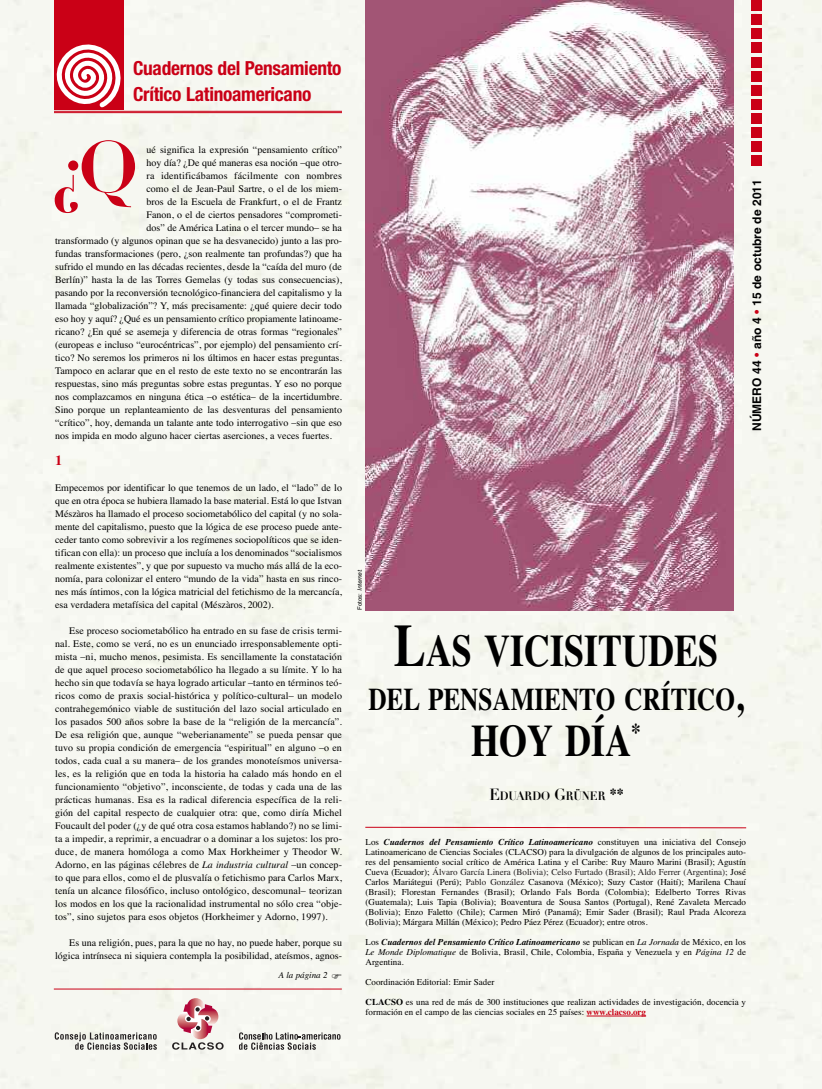
<style>
.page{position:relative;width:822px;height:1089px;background:#f6f7f1}
.page>*{position:absolute;margin:0;border:0;box-sizing:border-box;transform-origin:0 0}
.t1{font:700 71.3px "Didot";color:#ca0016}
.t2{font:700 45px "Times";color:#000;scale:.8 1}
.t3{font:700 31.5px "Times";color:#000;scale:.8 1}
.t4{font:700 condensed 19.4px/25.9px "Helvetica Neue";letter-spacing:-.015em;color:#ca0016}
.t5{font:700 14px "Times";color:#ca0016}
.t6{font:700 12px "Helvetica";color:#000}
.t7{font:700 12px "Didot";color:#000;scale:.9 1}
.t8{font:10px/13px "Times";color:#000;text-align:justify}
.t9{font:10px "Times";letter-spacing:.02em;color:#000}
.t10{font:9px/10px "Times";color:#000;text-align:justify}
.t11{font:italic 9px "Times";color:#000}
.t12{font:italic 6px "Helvetica";color:#000}
.s1{font-style:italic}
.s2{font-style:normal}
.s3{color:#ca0016}
.s4{font-size:60px}
.s5{font-size:42px}
.s6{font-size:16px}
.s7{font-weight:700;font-style:italic}
.s8{color:#231f20}
.s9{font-weight:700}
.s10{font-weight:700;color:#ca0016}
</style>
<div class="page">
<img style="left:366px;top:0;width:368px;height:610px">
<hr style="left:54px;top:111px;width:288px;height:1px;background:#ca0016">
<hr style="left:54px;top:112px;width:288px;height:1px;background:#ca0016">
<div style="left:54px;top:0;width:69px;height:110px;background:#ca0016"></div>
<svg style="left:54px;top:36px;width:72px;height:76px"></svg>
<hr style="left:54px;top:989px;width:288px;height:1px;background:#ca0016">
<svg style="left:55px;top:1032px;width:102px;height:18px"></svg>
<svg style="left:239px;top:1032px;width:102px;height:18px"></svg>
<svg style="left:172px;top:998px;width:52px;height:52px"></svg>
<div style="left:751px;top:57px;width:10px;height:10px;background:#ca0016"></div>
<div style="left:751px;top:71px;width:10px;height:10px;background:#ca0016"></div>
<div style="left:751px;top:85px;width:10px;height:10px;background:#ca0016"></div>
<div style="left:751px;top:99px;width:10px;height:10px;background:#ca0016"></div>
<div style="left:751px;top:113px;width:10px;height:11px;background:#ca0016"></div>
<div style="left:751px;top:128px;width:10px;height:10px;background:#ca0016"></div>
<div style="left:751px;top:142px;width:10px;height:10px;background:#ca0016"></div>
<div style="left:751px;top:156px;width:10px;height:10px;background:#ca0016"></div>
<div style="left:751px;top:0;width:10px;height:11px;background:#ca0016"></div>
<div style="left:751px;top:15px;width:10px;height:10px;background:#ca0016"></div>
<div style="left:751px;top:29px;width:10px;height:10px;background:#ca0016"></div>
<div style="left:751px;top:43px;width:10px;height:10px;background:#ca0016"></div>
<hr style="left:587px;top:1016px;width:59px;height:1px;background:#ca0016">
<svg style="left:364px;top:826px;width:383px;height:3px"></svg>
<svg style="left:332px;top:974px;width:9px;height:5px"></svg>
<h3 class="t4" style="left:133px;top:55px;width:210px">Cuadernos del Pensamiento<br>Crítico Latinoamericano</h3>
<h1 class="t1" style="left:51px;top:123px;width:89px">¿Q</h1>
<p class="t8" style="left:146px;top:143px;width:197px">ué significa la expresión “pensamiento crítico”</p>
<p class="t8" style="left:146px;top:156px;width:197px">hoy día? ¿De qué maneras esa noción –que otro-</p>
<p class="t9" style="left:146px;top:170px;width:197px">ra identificábamos fácilmente con nombres</p>
<p class="t8" style="left:146px;top:182px;width:197px">como el de Jean-Paul Sartre, o el de los miem-</p>
<p class="t8" style="left:146px;top:195px;width:197px">bros de la Escuela de Frankfurt, o el de Frantz</p>
<p class="t8" style="left:146px;top:208px;width:197px">Fanon, o el de ciertos pensadores “comprometi-</p>
<p class="t8" style="left:146px;top:221px;width:197px">dos” de América Latina o el tercer mundo– se ha</p>
<p class="t8" style="left:55px;top:234px;width:288px">transformado (y algunos opinan que se ha desvanecido) junto a las pro-</p>
<p class="t8" style="left:55px;top:247px;width:288px">fundas transformaciones (pero, ¿son realmente tan profundas?) que ha</p>
<p class="t8" style="left:55px;top:260px;width:288px">sufrido el mundo en las décadas recientes, desde la “caída del muro (de</p>
<p class="t8" style="left:55px;top:273px;width:288px">Berlín)” hasta la de las Torres Gemelas (y todas sus consecuencias),</p>
<p class="t8" style="left:55px;top:286px;width:288px">pasando por la reconversión tecnológico-financiera del capitalismo y la</p>
<p class="t8" style="left:55px;top:299px;width:288px">llamada “globalización”? Y, más precisamente: ¿qué quiere decir todo</p>
<p class="t8" style="left:55px;top:312px;width:288px">eso hoy y aquí? ¿Qué es un pensamiento crítico propiamente latinoame-</p>
<p class="t8" style="left:55px;top:325px;width:288px">ricano? ¿En qué se asemeja y diferencia de otras formas “regionales”</p>
<p class="t8" style="left:55px;top:338px;width:288px">(europeas e incluso “eurocéntricas”, por ejemplo) del pensamiento crí-</p>
<p class="t8" style="left:55px;top:351px;width:288px">tico? No seremos los primeros ni los últimos en hacer estas preguntas.</p>
<p class="t8" style="left:55px;top:364px;width:288px">Tampoco en aclarar que en el resto de este texto no se encontrarán las</p>
<p class="t8" style="left:55px;top:377px;width:288px">respuestas, sino más preguntas sobre estas preguntas. Y eso no porque</p>
<p class="t8" style="left:55px;top:390px;width:288px">nos complazcamos en ninguna ética –o estética– de la incertidumbre.</p>
<p class="t8" style="left:55px;top:403px;width:288px">Sino porque un replanteamiento de las desventuras del pensamiento</p>
<p class="t8" style="left:55px;top:416px;width:288px">“crítico”, hoy, demanda un talante ante todo interrogativo –sin que eso</p>
<p class="t8" style="left:55px;top:429px;width:278px">nos impida en modo alguno hacer ciertas aserciones, a veces fuertes.</p>
<h3 class="t5" style="left:55px;top:452px;width:8px">1</h3>
<p class="t8" style="left:55px;top:481px;width:288px">Empecemos por identificar lo que tenemos de un lado, el “lado” de lo que en otra época se hubiera llamado la base material. Está lo que Istvan Mészàros ha llamado el proceso sociometabólico del capital (y no sola&shy;mente del capitalismo, puesto que la lógica de ese proceso puede ante&shy;ceder tanto como sobrevivir a los regímenes sociopolíticos que se iden&shy;tifican con ella): un proceso que incluía a los denominados “socialismos realmente existentes”, y que por supuesto va mucho más allá de la eco&shy;nomía, para colonizar el entero “mundo de la vida” hasta en sus rinco&shy;nes más íntimos, con la lógica matricial del fetichismo de la mercancía, esa verdadera metafísica del capital (Mészàros, 2002).</p>
<p class="t8" style="left:55px;top:624px;width:288px;text-indent:14px">Ese proceso sociometabólico ha entrado en su fase de crisis termi&shy;nal. Este, como se verá, no es un enunciado irresponsablemente opti&shy;mista –ni, mucho menos, pesimista. Es sencillamente la constatación de que aquel proceso sociometabólico ha llegado a su límite. Y lo ha hecho sin que todavía se haya logrado articular –tanto en términos teó&shy;ricos como de praxis social-histórica y político-cultural– un modelo contrahegemónico viable de sustitución del lazo social articulado en los pasados 500 años sobre la base de la “religión de la mercancía”.<br>De esa religión que, aunque “weberianamente” se pueda pensar que tuvo su propia condición de emergencia “espiritual” en alguno –o en todos, cada cual a su manera– de los grandes monoteísmos universa&shy;les, es la religión que en toda la historia ha calado más hondo en el funcionamiento “objetivo”, inconsciente, de todas y cada una de las prácticas humanas. Esa es la radical diferencia específica de la reli&shy;gión del capital respecto de cualquier otra: que, como diría Michel Foucault del poder (¿y de qué otra cosa estamos hablando?) no se limi&shy;ta a impedir, a reprimir, a encuadrar o a dominar a los sujetos: los pro&shy;duce, de manera homóloga a como Max Horkheimer y Theodor W.<br>Adorno, en las páginas célebres de <span class="s1">La industria cultural</span> –un concep&shy;to que para ellos, como el de plusvalía o fetichismo para Carlos Marx, tenía un alcance filosófico, incluso ontológico, descomunal– teorizan los modos en los que la racionalidad instrumental no sólo crea “obje&shy;tos”, sino sujetos para esos objetos (Horkheimer y Adorno, 1997).</p>
<p class="t8" style="left:55px;top:936px;width:288px;text-align:right">Es una religión, pues, para la que no hay, no puede haber, porque su lógica intrínseca ni siquiera contempla la posibilidad, ateísmos, agnos-</p>
<p class="t11" style="left:279px;top:970px;width:51px">A la página 2</p>
<p class="t12" style="left:357px;top:610px;width:42px;rotate:-90deg"><span class="s2">Fotos:</span> Internet<span class="s2">.</span></p>
<p class="t6" style="left:753px;top:431px;width:253px;rotate:-90deg">NÚMERO 44 <span class="s3">•</span> año 4 <span class="s3">•</span> 15 de octubre de 2011</p>
<h2 class="t2" style="left:394px;top:624px;width:407px"><span class="s4">L</span>AS VICISITUDES</h2>
<h3 class="t3" style="left:368px;top:680px;width:470px">DEL PENSAMIENTO CRÍTICO<span class="s5">,</span></h3>
<h2 class="t2" style="left:471px;top:714px;width:213px">HOY DÍA<sup>*</sup></h2>
<p class="t7" style="left:489px;top:789px;width:151px"><span class="s6">E</span>DUARDO <span class="s6">G</span>RÜNER <span class="s6">**</span></p>
<p class="t10" style="left:366px;top:837px;width:382px">Los <span class="s7">Cuadernos del Pensamiento Crítico Latinoamericano</span> constituyen una iniciativa del Consejo Latinoamericano de Ciencias Sociales (CLACSO) para la divulgación de algunos de los principales auto&shy;res del pensamiento social crítico de América Latina y el Caribe: Ruy Mauro Marini (Brasil); Agustín Cueva (Ecuador); <span class="s8">Álvaro García Linera (Bolivia); Celso Furtado (Brasil); Aldo Ferrer (Argentina);</span> José Carlos Mariátegui (Perú); <span class="s8">Pablo González</span> Casanova (México); Suzy Castor (Haití); Marilena Chauí (Brasil); Florestan Fernandes (Brasil); Orlando Fals Borda (Colombia); Edelberto Torres Rivas (Guatemala); Luis Tapia (Bolivia); Boaventura de Sousa Santos (Portugal), René Zavaleta Mercado (Bolivia); Enzo Faletto (Chile); Carmen Miró (Panamá); Emir Sader (Brasil); Raul Prada Alcoreza (Bolivia); Márgara Millán (México); Pedro Páez Pérez (Ecuador); entre otros.</p>
<p class="t10" style="left:366px;top:937px;width:382px">Los <span class="s7">Cuadernos del Pensamiento Crítico Latinoamericano</span> se publican en <span class="s1">La Jornada</span> de México, en los <span class="s1">Le Monde Diplomatique</span> de Bolivia, Brasil, Chile, Colombia, España y Venezuela y en <span class="s1">Página 12</span> de Argentina.</p>
<p class="t10" style="left:366px;top:977px;width:130px">Coordinación Editorial: Emir Sader</p>
<p class="t10" style="left:366px;top:997px;width:382px"><span class="s9">CLACSO</span> es una red de más de 300 instituciones que realizan actividades de investigación, docencia y formación en el campo de las ciencias sociales en 25 países: <span class="s10">www.clacso.org</span></p>
</div>
